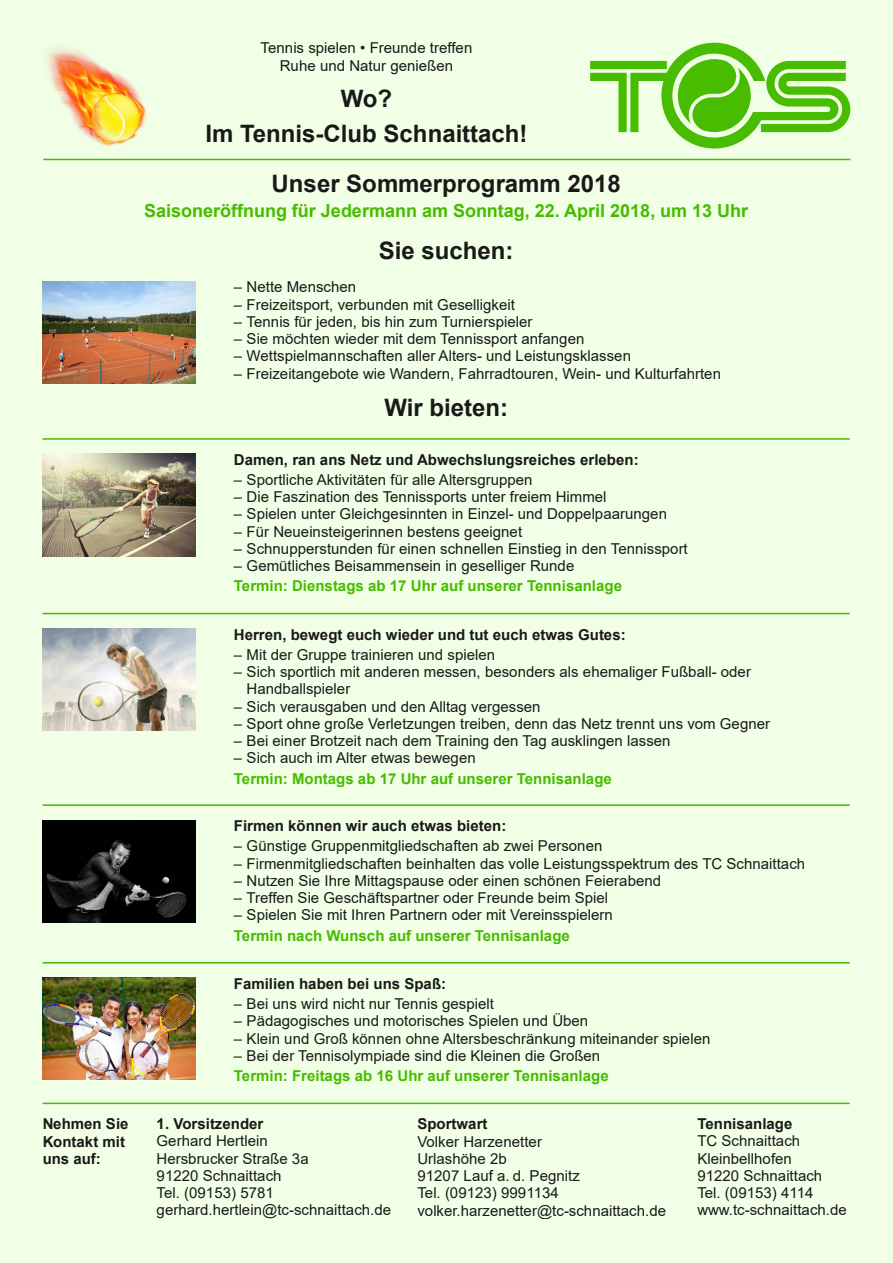
<style>
.page{position:relative;width:893px;height:1263px;background:#f0ffe6}
.page>*{position:absolute;margin:0;border:0;box-sizing:border-box;transform-origin:0 0}
.t1{font:700 24px/35.8px "Arial";color:#1a1918;text-align:center}
.t2{font:700 18px "Arial";color:#47bb00}
.t3{font:15px/17.2px "Arial";letter-spacing:.005em;color:#1a1918}
.t4{font:700 15px/17.2px "Arial";letter-spacing:.005em;color:#1a1918}
.t5{font:700 15px "Arial";color:#47bb00}
</style>
<div class="page">
<hr style="left:43px;top:159px;width:807px;height:1px;background:#47bb00">
<img style="left:43px;top:454px;width:153px;height:102px">
<img style="left:43px;top:282px;width:153px;height:102px">
<hr style="left:43px;top:613px;width:807px;height:1px;background:#47bb00">
<hr style="left:43px;top:438px;width:807px;height:2px;background:#47bb00">
<img style="left:43px;top:628px;width:153px;height:103px">
<img style="left:43px;top:820px;width:152px;height:102px">
<img style="left:43px;top:978px;width:153px;height:102px">
<hr style="left:43px;top:1103px;width:807px;height:1px;background:#47bb00">
<hr style="left:43px;top:962px;width:807px;height:1px;background:#47bb00">
<hr style="left:43px;top:804px;width:807px;height:2px;background:#47bb00">
<svg style="left:590px;top:43px;width:260px;height:106px"></svg>
<img style="left:43px;top:43px;width:106px;height:106px">
<p class="t4" style="left:43px;top:1115px;width:88px">Nehmen Sie<br>Kontakt mit uns auf:</p>
<p class="t3" style="left:261px;top:40px;width:213px;text-align:center">Tennis spielen • Freunde treffen<br>Ruhe und Natur genießen</p>
<h1 class="t1" style="left:205px;top:80px;width:324px">Wo?<br>Im Tennis-Club Schnaittach!</h1>
<h1 class="t1" style="left:272px;top:166px;width:351px">Unser Sommerprogramm 2018</h1>
<p class="t2" style="left:144px;top:201px;width:606px">Saisoneröffnung für Jedermann am Sonntag, 22. April 2018, um 13 Uhr</p>
<h1 class="t1" style="left:379px;top:233px;width:136px">Sie suchen:</h1>
<p class="t3" style="left:234px;top:279px;width:124px">– Nette Menschen</p>
<p class="t3" style="left:234px;top:296px;width:283px">– Freizeitsport, verbunden mit Geselligkeit</p>
<p class="t3" style="left:234px;top:313px;width:300px">– Tennis für jeden, bis hin zum Turnierspieler</p>
<p class="t3" style="left:234px;top:330px;width:352px">– Sie möchten wieder mit dem Tennissport anfangen</p>
<p class="t3" style="left:234px;top:348px;width:399px">– Wettspielmannschaften aller Alters- und Leistungsklassen</p>
<p class="t3" style="left:234px;top:365px;width:489px">– Freizeitangebote wie Wandern, Fahrradtouren, Wein- und Kulturfahrten</p>
<h1 class="t1" style="left:384px;top:389px;width:125px">Wir bieten:</h1>
<p class="t4" style="left:234px;top:451px;width:406px">Damen, ran ans Netz und Abwechslungsreiches erleben:</p>
<p class="t3" style="left:234px;top:471px;width:300px">– Sportliche Aktivitäten für alle Altersgruppen</p>
<p class="t3" style="left:234px;top:488px;width:374px">– Die Faszination des Tennissports unter freiem Himmel</p>
<p class="t3" style="left:234px;top:506px;width:435px">– Spielen unter Gleichgesinnten in Einzel- und Doppelpaarungen</p>
<p class="t3" style="left:234px;top:523px;width:290px">– Für Neueinsteigerinnen bestens geeignet</p>
<p class="t3" style="left:234px;top:540px;width:455px">– Schnupperstunden für einen schnellen Einstieg in den Tennissport</p>
<p class="t3" style="left:234px;top:557px;width:342px">– Gemütliches Beisammensein in geselliger Runde</p>
<p class="t5" style="left:234px;top:578px;width:390px">Termin: Dienstags ab 17 Uhr auf unserer Tennisanlage</p>
<p class="t4" style="left:234px;top:626px;width:393px">Herren, bewegt euch wieder und tut euch etwas Gutes:</p>
<p class="t3" style="left:234px;top:646px;width:263px">– Mit der Gruppe trainieren und spielen</p>
<p class="t3" style="left:247px;top:663px;width:506px;text-indent:-13px">– Sich sportlich mit anderen messen, besonders als ehemaliger Fußball- oder<br>Handballspieler</p>
<p class="t3" style="left:234px;top:698px;width:308px">– Sich verausgaben und den Alltag vergessen</p>
<p class="t3" style="left:234px;top:715px;width:538px">– Sport ohne große Verletzungen treiben, denn das Netz trennt uns vom Gegner</p>
<p class="t3" style="left:234px;top:732px;width:438px">– Bei einer Brotzeit nach dem Training den Tag ausklingen lassen</p>
<p class="t3" style="left:234px;top:749px;width:243px">– Sich auch im Alter etwas bewegen</p>
<p class="t5" style="left:234px;top:770px;width:379px">Termin: Montags ab 17 Uhr auf unserer Tennisanlage</p>
<p class="t4" style="left:234px;top:817px;width:274px">Firmen können wir auch etwas bieten:</p>
<p class="t3" style="left:234px;top:837px;width:370px">– Günstige Gruppenmitgliedschaften ab zwei Personen</p>
<p class="t3" style="left:234px;top:855px;width:573px">– Firmenmitgliedschaften beinhalten das volle Leistungsspektrum des TC Schnaittach</p>
<p class="t3" style="left:234px;top:872px;width:429px">– Nutzen Sie Ihre Mittagspause oder einen schönen Feierabend</p>
<p class="t3" style="left:234px;top:889px;width:376px">– Treffen Sie Geschäftspartner oder Freunde beim Spiel</p>
<p class="t3" style="left:234px;top:906px;width:380px">– Spielen Sie mit Ihren Partnern oder mit Vereinsspielern</p>
<p class="t5" style="left:234px;top:927px;width:337px">Termin nach Wunsch auf unserer Tennisanlage</p>
<p class="t4" style="left:234px;top:975px;width:214px">Familien haben bei uns Spaß:</p>
<p class="t3" style="left:234px;top:995px;width:262px">– Bei uns wird nicht nur Tennis gespielt</p>
<p class="t3" style="left:234px;top:1012px;width:356px">– Pädagogisches und motorisches Spielen und Üben</p>
<p class="t3" style="left:234px;top:1030px;width:478px">– Klein und Groß können ohne Altersbeschränkung miteinander spielen</p>
<p class="t3" style="left:234px;top:1047px;width:368px">– Bei der Tennisolympiade sind die Kleinen die Großen</p>
<p class="t5" style="left:234px;top:1067px;width:376px">Termin: Freitags ab 16 Uhr auf unserer Tennisanlage</p>
<p class="t4" style="left:157px;top:1115px;width:108px">1. Vorsitzender</p>
<p class="t3" style="left:157px;top:1132px;width:236px">Gerhard Hertlein<br>Hersbrucker Straße 3a<br>91220 Schnaittach<br>Tel. (09153) 5781 gerhard.hertlein@tc-schnaittach.de</p>
<p class="t4" style="left:697px;top:1115px;width:97px">Tennisanlage</p>
<p class="t3" style="left:697px;top:1132px;width:151px">TC Schnaittach<br>Kleinbellhofen<br>91220 Schnaittach<br>Tel. (09153) 4114 www.tc-schnaittach.de</p>
<p class="t4" style="left:417px;top:1115px;width:72px">Sportwart</p>
<p class="t3" style="left:417px;top:1133px;width:250px">Volker Harzenetter<br>Urlashöhe 2b<br>91207 Lauf a. d. Pegnitz<br>Tel. (09123) 9991134 volker.harzenetter@tc-schnaittach.de</p>
</div>
